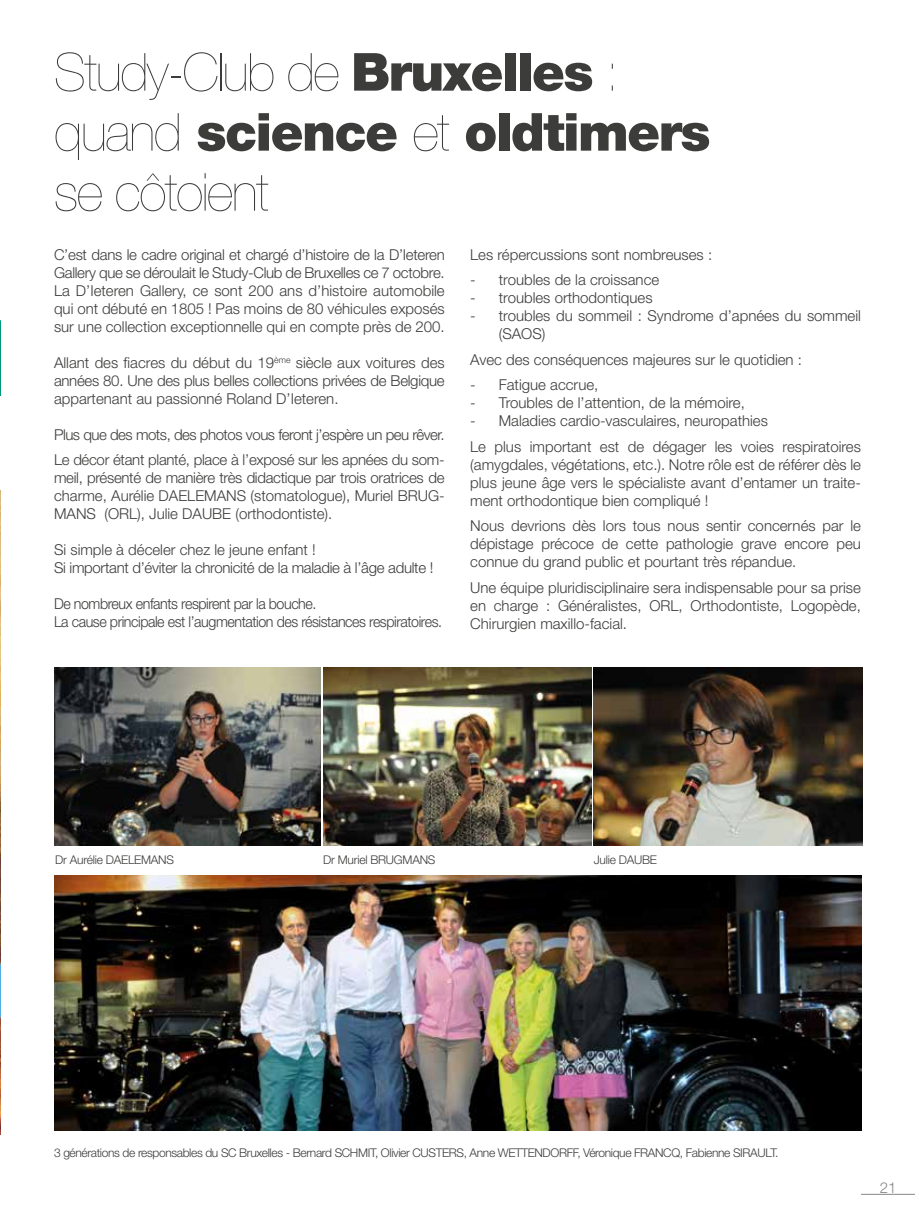
<style>
.page{position:relative;width:915px;height:1212px;background:#fff}
.page>*{position:absolute;margin:0;border:0;box-sizing:border-box;transform-origin:0 0}
.t1{font:200 52.5px/60px "Helvetica Neue LT Std";letter-spacing:-.03em;color:#3c3c3b}
.t2{font:300 15px/18px "Helvetica Neue LT Std";color:#3c3c3b;text-align:justify}
.t3{font:300 15px/25.5px "Helvetica Neue LT Std";letter-spacing:-.03em;color:#3c3c3b}
.t4{font:300 15px/18px "Helvetica Neue LT Std";letter-spacing:-.03em;color:#3c3c3b;scale:.95 1}
.t5{font:300 15px/18px "Helvetica Neue LT Std";letter-spacing:-.02em;color:#3c3c3b}
.t6{font:300 15px "Helvetica Neue LT Std";color:#878787}
.t7{font:300 12px "Helvetica Neue LT Std";letter-spacing:-.03em;color:#3c3c3b}
.s1{font-weight:900}
</style>
<div class="page">
<hr style="left:860px;top:1194px;width:54px;height:1px;background:#878787">
<img style="left:593px;top:668px;width:269px;height:178px">
<img style="left:323px;top:668px;width:268px;height:178px">
<img style="left:54px;top:668px;width:266px;height:178px">
<img style="left:54px;top:875px;width:806px;height:255px">
<img style="left:0;top:54px;width:1px;height:342px">
<img style="left:0;top:491px;width:1px;height:643px">
<h1 class="t1" style="left:54px;top:42px;width:657px">Study-Club de <span class="s1">Bruxelles</span> : quand <span class="s1">science</span> et <span class="s1">oldtimers </span>se côtoient</h1>
<p class="t2" style="left:54px;top:245px;width:392px">C’est dans le cadre original et chargé d’histoire de la D’Ieteren Gallery que se déroulait le Study-Club de Bruxelles ce 7 octobre.<br>La D’Ieteren Gallery, ce sont 200 ans d’histoire automobile qui ont débuté en 1805 ! Pas moins de 80 véhicules exposés sur une collection exceptionnelle qui en compte près de 200.</p>
<p class="t2" style="left:54px;top:353px;width:392px">Allant des fiacres du début du 19<sup>ème</sup> siècle aux voitures des années 80. Une des plus belles collections privées de Belgique appartenant au passionné Roland D’Ieteren.</p>
<p class="t3" style="left:54px;top:421px;width:392px">Plus que des mots, des photos vous feront j’espère un peu rêver.<br>Le décor étant planté, place à l’exposé sur les apnées du som-</p>
<p class="t2" style="left:54px;top:469px;width:392px">meil, présenté de manière très didactique par trois oratrices de charme, Aurélie DAELEMANS (stomatologue), Muriel BRUG-MANS (ORL), Julie DAUBE (orthodontiste).</p>
<p class="t5" style="left:54px;top:541px;width:380px">Si simple à déceler chez le jeune enfant !<br>Si important d’éviter la chronicité de la maladie à l’âge adulte !</p>
<p class="t4" style="left:54px;top:595px;width:410px">De nombreux enfants respirent par la bouche.<br>La cause principale est l’augmentation des résistances respiratoires.</p>
<p class="t2" style="left:470px;top:245px;width:243px">Les répercussions sont nombreuses :</p>
<p class="t2" style="left:470px;top:271px;width:190px">- troubles de la croissance</p>
<p class="t2" style="left:470px;top:289px;width:184px">- troubles orthodontiques</p>
<p class="t2" style="left:498px;top:307px;width:363px;text-indent:-28px">- troubles du sommeil : Syndrome d’apnées du sommeil (SAOS)</p>
<p class="t2" style="left:470px;top:350px;width:333px">Avec des conséquences majeures sur le quotidien :</p>
<p class="t2" style="left:470px;top:376px;width:129px">- Fatigue accrue,</p>
<p class="t2" style="left:470px;top:394px;width:276px">- Troubles de l’attention, de la mémoire,</p>
<p class="t2" style="left:470px;top:408px;width:392px;line-height:25.5px">- Maladies cardio-vasculaires, neuropathies<br>Le plus important est de dégager les voies respiratoires</p>
<p class="t2" style="left:470px;top:455px;width:392px">(amygdales, végétations, etc.). Notre rôle est de référer dès le plus jeune âge vers le spécialiste avant d’entamer un traite&shy;ment orthodontique bien compliqué !</p>
<p class="t2" style="left:470px;top:517px;width:392px">Nous devrions dès lors tous nous sentir concernés par le dépistage précoce de cette pathologie grave encore peu connue du grand public et pourtant très répandue.</p>
<p class="t2" style="left:470px;top:578px;width:392px">Une équipe pluridisciplinaire sera indispensable pour sa prise en charge : Généralistes, ORL, Orthodontiste, Logopède, Chirurgien maxillo-facial.</p>
<p class="t7" style="left:55px;top:852px;width:120px">Dr Aurélie DAELEMANS</p>
<p class="t7" style="left:323px;top:852px;width:114px">Dr Muriel BRUGMANS</p>
<p class="t7" style="left:593px;top:852px;width:65px">Julie DAUBE</p>
<p class="t7" style="left:54px;top:1146px;width:725px">3 générations de responsables du SC Bruxelles - Bernard SCHMIT, Olivier CUSTERS, Anne WETTENDORFF, Véronique FRANCQ, Fabienne SIRAULT.</p>
<p class="t6" style="left:879px;top:1179px;width:18px">21</p>
</div>
